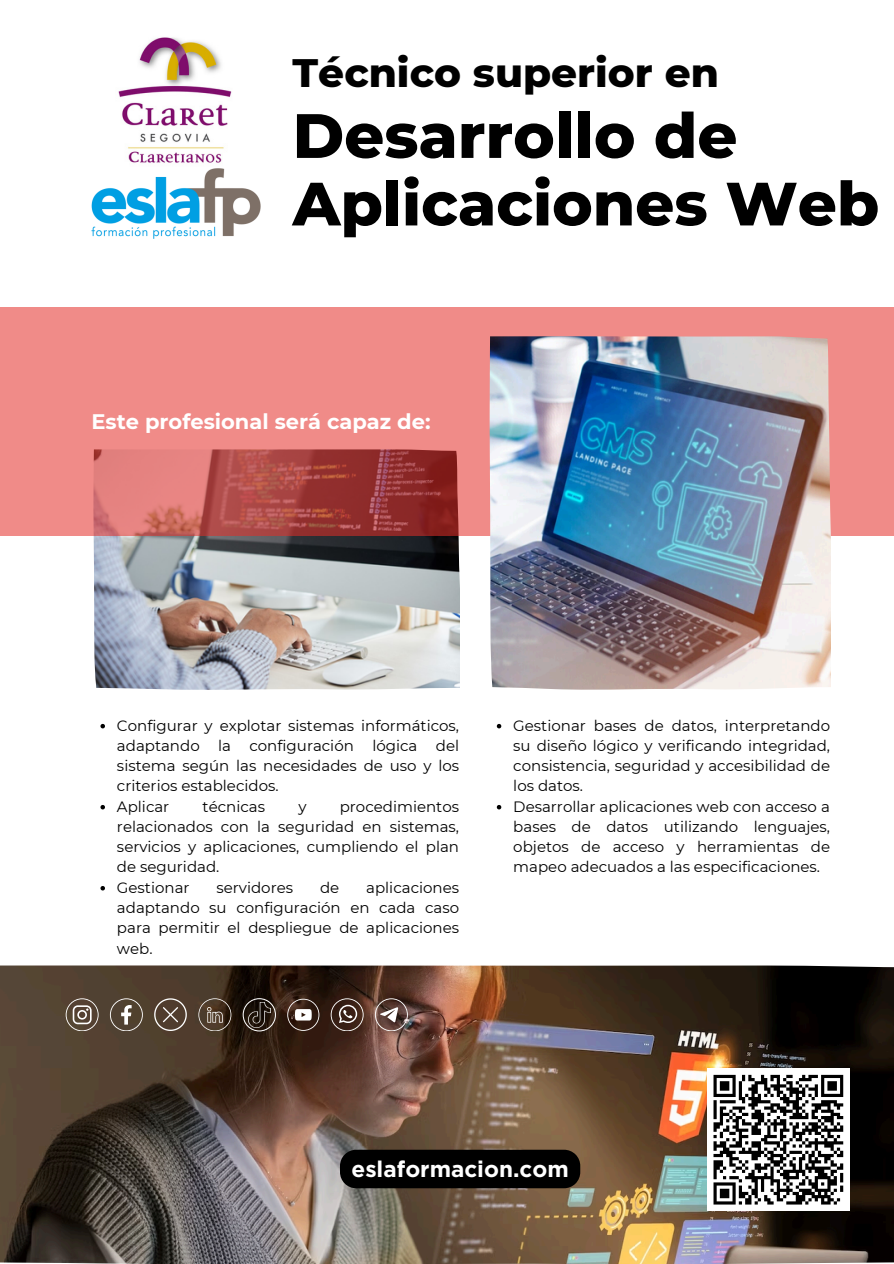
<style>
.page{position:relative;width:894px;height:1264px;background:#fff}
.page>*{position:absolute;margin:0;border:0;box-sizing:border-box;transform-origin:0 0}
.t1{font:800 62.4px "Montserrat";color:#000}
.t2{font:800 61.05px "Montserrat";color:#000}
.t3{font:800 40.5px "Montserrat";color:#000}
.t4{font:700 22.5px "Gotham";color:#fff}
.t5{font:700 21px "Montserrat";color:#fff}
.t6{font:15px/20.2px "Montserrat";color:#000;text-align:justify}
</style>
<div class="page">
<img style="left:93px;top:535px;width:366px;height:154px">
<svg style="left:0;top:307px;width:893px;height:228px;background:#e17d7a"></svg>
<img style="left:489px;top:336px;width:340px;height:353px">
<img style="left:0;top:965px;width:893px;height:298px">
<svg style="left:100px;top:724px;width:5px;height:4px"></svg>
<svg style="left:100px;top:805px;width:5px;height:4px"></svg>
<svg style="left:100px;top:886px;width:5px;height:4px"></svg>
<svg style="left:496px;top:724px;width:5px;height:4px"></svg>
<svg style="left:496px;top:805px;width:5px;height:4px"></svg>
<div style="left:340px;top:1149px;width:240px;height:39px;background:#000"></div>
<svg style="left:198px;top:998px;width:33px;height:32px"></svg>
<svg style="left:110px;top:998px;width:32px;height:32px"></svg>
<svg style="left:66px;top:998px;width:32px;height:32px"></svg>
<svg style="left:287px;top:998px;width:32px;height:32px"></svg>
<svg style="left:330px;top:998px;width:33px;height:32px"></svg>
<svg style="left:375px;top:998px;width:32px;height:32px"></svg>
<svg style="left:154px;top:998px;width:33px;height:32px"></svg>
<svg style="left:242px;top:998px;width:34px;height:33px"></svg>
<img style="left:248px;top:1002px;width:22px;height:24px">
<div style="left:707px;top:1068px;width:142px;height:142px;background:#fff"></div>
<svg style="left:713px;top:1074px;width:131px;height:131px"></svg>
<img style="left:118px;top:37px;width:114px;height:126px">
<img style="left:91px;top:168px;width:169px;height:71px">
<h1 class="t3" style="left:292px;top:48px;width:428px">Técnico superior en</h1>
<h3 class="t1" style="left:292px;top:97px;width:446px">Desarrollo de</h3>
<h3 class="t2" style="left:292px;top:166px;width:588px">Aplicaciones Web</h3>
<p class="t5" style="left:91px;top:408px;width:340px">Este profesional será capaz de:</p>
<p class="t6" style="left:117px;top:715px;width:343px">Configurar y explotar sistemas informáticos, adaptando la configuración lógica del sistema según las necesidades de uso y los criterios establecidos.</p>
<p class="t6" style="left:117px;top:796px;width:54px">Aplicar</p>
<p class="t6" style="left:202px;top:796px;width:64px">técnicas</p>
<p class="t6" style="left:298px;top:796px;width:10px">y</p>
<p class="t6" style="left:117px;top:796px;width:343px;text-indent:223px">procedimientos relacionados con la seguridad en sistemas, servicios y aplicaciones, cumpliendo el plan de seguridad.</p>
<p class="t6" style="left:117px;top:877px;width:74px">Gestionar</p>
<p class="t6" style="left:216px;top:877px;width:78px">servidores</p>
<p class="t6" style="left:320px;top:877px;width:21px">de</p>
<p class="t6" style="left:117px;top:877px;width:343px;text-indent:249px">aplicaciones adaptando su configuración en cada caso para permitir el despliegue de aplicaciones web.</p>
<p class="t6" style="left:513px;top:715px;width:318px">Gestionar bases de datos, interpretando su diseño lógico y verificando integridad, consistencia, seguridad y accesibilidad de los datos.</p>
<p class="t6" style="left:513px;top:796px;width:318px">Desarrollar aplicaciones web con acceso a bases de datos utilizando lenguajes, objetos de acceso y herramientas de mapeo adecuados a las especificaciones.</p>
<p class="t4" style="left:351px;top:1155px;width:219px">eslaformacion.com</p>
</div>
